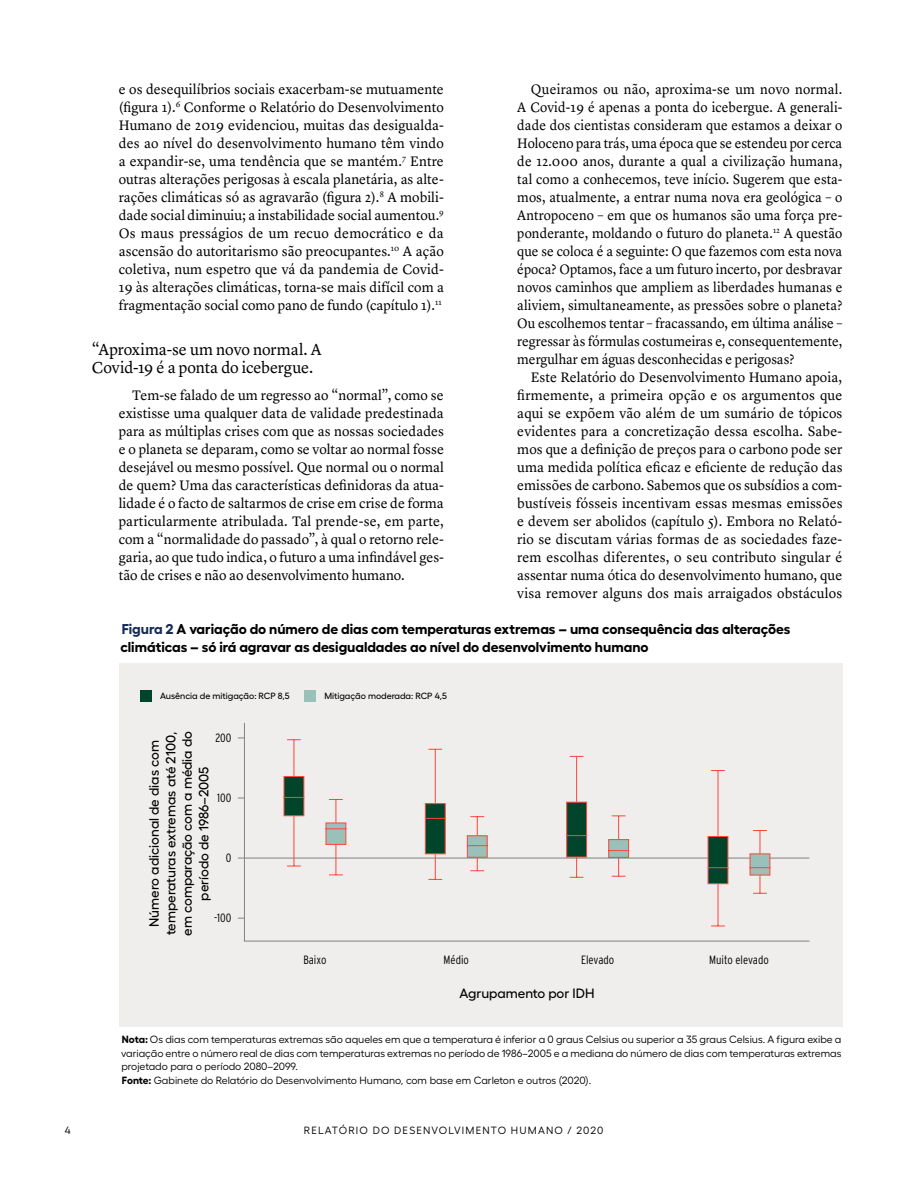
<style>
.page{position:relative;width:918px;height:1188px;background:#fff}
.page>*{position:absolute;margin:0;border:0;box-sizing:border-box;transform-origin:0 0}
.t1{font:16.5px/18px "Lyon Text";letter-spacing:-.005em;color:#000}
.t2{font:14.25px/18px "Lyon Text";color:#000;text-align:justify}
.t3{font:14.25px/18px "Lyon Text";color:#000;text-align:justify;scale:.95 1}
.t4{font:700 14.25px/18px "Fellix";color:#000}
.t5{font:500 13.5px/16.5px "Fellix";color:#000;text-align:center}
.t6{font:300 12px "Interstate Condensed";color:#000}
.t7{font:10.5px/13.5px "Fellix";color:#000}
.t8{font:10.5px "Fellix";letter-spacing:.11em;color:#000}
.t9{font:500 9px "Fellix";color:#000}
.s1{color:#162c58}
.s2{font-weight:700}
</style>
<div class="page">
<div style="left:119px;top:663px;width:723px;height:363px;background:#f0eeec"></div>
<div style="left:304px;top:690px;width:12px;height:12px;background:#99c0b9"></div>
<div style="left:140px;top:690px;width:12px;height:12px;background:#00452b"></div>
<svg style="left:244px;top:722px;width:566px;height:219px"></svg>
<hr style="left:238px;top:858px;width:571px;height:1px;background:#808285">
<svg style="left:325px;top:799px;width:22px;height:77px"></svg>
<svg style="left:283px;top:739px;width:22px;height:128px"></svg>
<svg style="left:466px;top:816px;width:22px;height:56px"></svg>
<svg style="left:424px;top:748px;width:22px;height:132px"></svg>
<svg style="left:608px;top:815px;width:22px;height:62px"></svg>
<svg style="left:566px;top:756px;width:22px;height:122px"></svg>
<svg style="left:749px;top:830px;width:22px;height:64px"></svg>
<svg style="left:707px;top:770px;width:22px;height:157px"></svg>
<p class="t2" style="left:119px;top:79px;width:327px">e os desequilíbrios sociais exacerbam-se mutuamente (figura 1).<sup>6</sup> Conforme o Relatório do Desenvolvimento Humano de 2019 evidenciou, muitas das desigualda&shy;des ao nível do desenvolvimento humano têm vindo a expandir-se, uma tendência que se mantém.<sup>7</sup> Entre outras alterações perigosas à escala planetária, as alte&shy;rações climáticas só as agravarão (figura 2).<sup>8</sup> A mobili&shy;dade social diminuiu; a instabilidade social aumentou.<sup>9<br></sup>Os maus presságios de um recuo democrático e da ascensão do autoritarismo são preocupantes.<sup>10</sup> A ação coletiva, num espetro que vá da pandemia de Covid-19 às alterações climáticas, torna-se mais difícil com a fragmentação social como pano de fundo (capítulo 1).<sup>11</sup></p>
<p class="t1" style="left:92px;top:339px;width:231px">“Aproxima-se um novo normal. A<br>Covid-19 é a ponta do icebergue.</p>
<p class="t2" style="left:119px;top:385px;width:327px;text-indent:14px">Tem-se falado de um regresso ao “normal”, como se existisse uma qualquer data de validade predestinada para as múltiplas crises com que as nossas sociedades e o planeta se deparam, como se voltar ao normal fosse desejável ou mesmo possível. Que normal ou o normal de quem? Uma das características definidoras da atua&shy;lidade é o facto de saltarmos de crise em crise de forma particularmente atribulada. Tal prende-se, em parte, com a “normalidade do passado”, à qual o retorno rele&shy;garia, ao que tudo indica, o futuro a uma infindável ges&shy;tão de crises e não ao desenvolvimento humano.</p>
<p class="t3" style="left:517px;top:79px;width:344px;text-indent:14px">Queiramos ou não, aproxima-se um novo normal.<br>A Covid-19 é apenas a ponta do icebergue. A generali&shy;dade dos cientistas consideram que estamos a deixar o Holoceno para trás, uma época que se estendeu por cerca de 12.000 anos, durante a qual a civilização humana, tal como a conhecemos, teve início. Sugerem que esta&shy;mos, atualmente, a entrar numa nova era geológica – o Antropoceno – em que os humanos são uma força pre&shy;ponderante, moldando o futuro do planeta.<sup>12</sup> A questão que se coloca é a seguinte: O que fazemos com esta nova época? Optamos, face a um futuro incerto, por desbravar novos caminhos que ampliem as liberdades humanas e aliviem, simultaneamente, as pressões sobre o planeta?<br>Ou escolhemos tentar – fracassando, em última análise – regressar às fórmulas costumeiras e, consequentemente, mergulhar em águas desconhecidas e perigosas?</p>
<p class="t2" style="left:517px;top:367px;width:327px;text-indent:14px">Este Relatório do Desenvolvimento Humano apoia, firmemente, a primeira opção e os argumentos que aqui se expõem vão além de um sumário de tópicos evidentes para a concretização dessa escolha. Sabe&shy;mos que a definição de preços para o carbono pode ser uma medida política eficaz e eficiente de redução das emissões de carbono. Sabemos que os subsídios a com&shy;bustíveis fósseis incentivam essas mesmas emissões e devem ser abolidos (capítulo 5). Embora no Relató&shy;rio se discutam várias formas de as sociedades faze&shy;rem escolhas diferentes, o seu contributo singular é assentar numa ótica do desenvolvimento humano, que visa remover alguns dos mais arraigados obstáculos</p>
<p class="t4" style="left:120px;top:618px;width:671px"><span class="s1">Figura 2</span> A variação do número de dias com temperaturas extremas – uma consequência das alterações climáticas – só irá agravar as desigualdades ao nível do desenvolvimento humano</p>
<p class="t9" style="left:160px;top:689px;width:131px">Ausência de mitigação: RCP 8,5</p>
<p class="t9" style="left:324px;top:689px;width:124px">Mitigação moderada: RCP 4,5</p>
<p class="t5" style="left:145px;top:936px;width:206px;rotate:-90deg">Número adicional de dias com temperaturas extremas até 2100, em comparação com a média do período de 1986–2005</p>
<p class="t6" style="left:215px;top:731px;width:18px">200</p>
<p class="t6" style="left:217px;top:791px;width:16px">100</p>
<p class="t6" style="left:226px;top:851px;width:7px">0</p>
<p class="t6" style="left:214px;top:911px;width:19px">-100</p>
<p class="t6" style="left:303px;top:953px;width:25px">Baixo</p>
<p class="t6" style="left:444px;top:953px;width:27px">Médio</p>
<p class="t6" style="left:581px;top:953px;width:35px">Elevado</p>
<p class="t6" style="left:709px;top:953px;width:61px">Muito elevado</p>
<p class="t5" style="left:459px;top:984px;width:137px">Agrupamento por IDH</p>
<p class="t7" style="left:121px;top:1032px;width:722px"><span class="s2">Nota:</span> Os dias com temperaturas extremas são aqueles em que a temperatura é inferior a 0 graus Celsius ou superior a 35 graus Celsius. A figura exibe a variação entre o número real de dias com temperaturas extremas no período de 1986–2005 e a mediana do número de dias com temperaturas extremas projetado para o período 2080–2099.<br><span class="s2">Fonte:</span> Gabinete do Relatório do Desenvolvimento Humano, com base em Carleton e outros (2020).</p>
<p class="t7" style="left:65px;top:1123px;width:8px">4</p>
<p class="t8" style="left:304px;top:1122px;width:301px">RELATÓRIO DO DESENVOLVIMENTO HUMANO / 2020</p>
</div>
